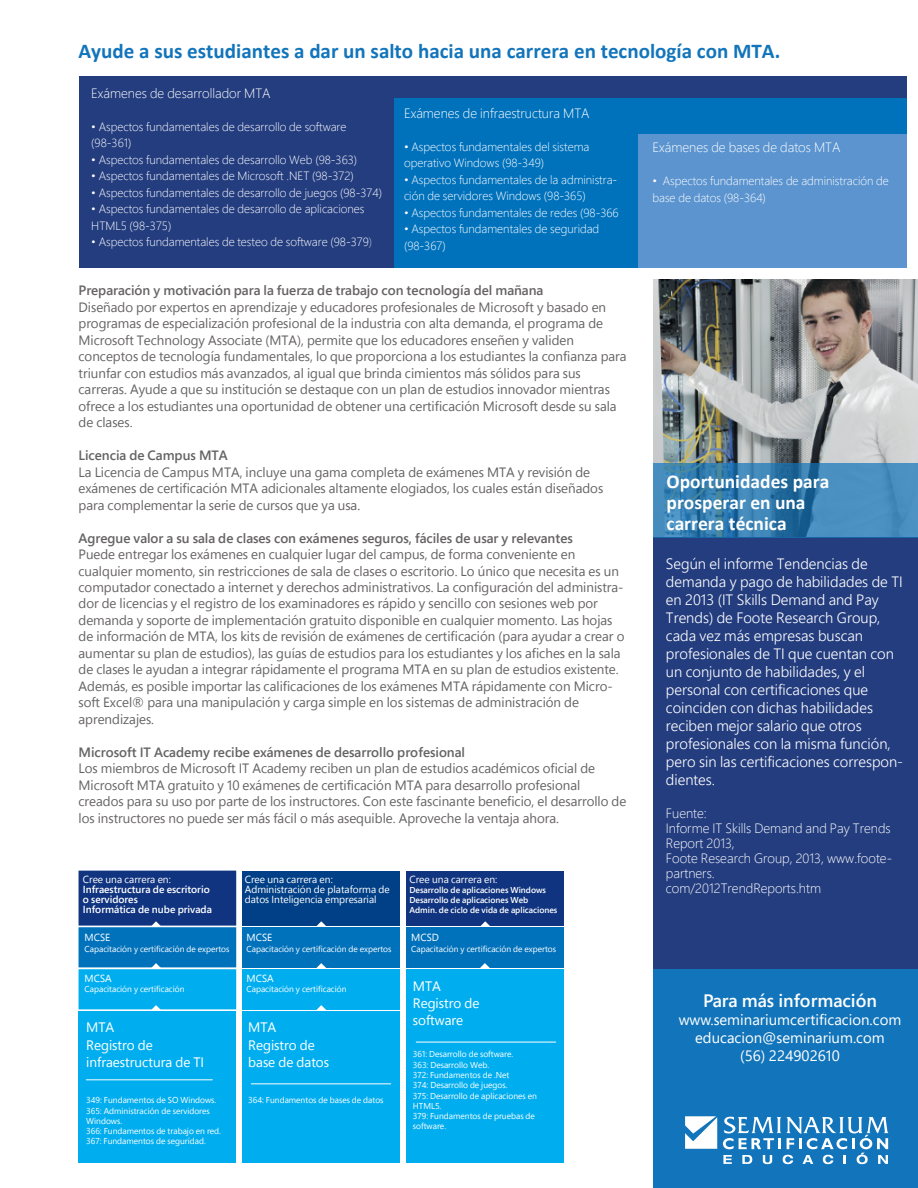
<style>
.page{position:relative;width:918px;height:1188px;background:#fff}
.page>*{position:absolute;margin:0;border:0;box-sizing:border-box;transform-origin:0 0}
.t1{font:700 21px "Calibri";color:#1275bb}
.t2{font:700 19.5px/21px "Calibri";color:#fff}
.t3{font:600 18px "Segoe Pro";color:#fff}
.t4{font:300 15px/18px "Segoe Pro Display";color:#fff}
.t5{font:15px/18px "Segoe Pro";color:#fff;text-align:center}
.t6{font:13.65px/17.1px "Segoe Pro Display";color:#fff}
.t7{font:13.5px/16.5px "Segoe Pro Display";color:rgb(35 31 32/.7)}
.t8{font:600 13.5px "Segoe Pro Display";color:rgb(35 31 32/.7)}
.t9{font:300 13.5px/15px "Segoe Pro Display";color:#fff}
.t10{font:300 12px/16.5px "Segoe Pro Display";color:#fff}
.t11{font:10.35px/10.4px "Segoe Pro Display";color:#fff}
.t12{font:600 10.35px/10.4px "Segoe Pro Display";color:#fff}
.t13{font:8.55px/10.4px "Segoe Pro Display";color:#fff}
.t14{font:600 8.55px/10.4px "Segoe Pro Display";color:#fff}
.s1{color:rgb(255 255 255/.7)}
</style>
<div class="page">
<div style="left:653px;top:969px;width:265px;height:219px;background:#1275bb"></div>
<svg style="left:723px;top:1117px;width:166px;height:47px"></svg>
<svg style="left:685px;top:1116px;width:32px;height:33px"></svg>
<div style="left:79px;top:76px;width:828px;height:192px;background:#243d7f"></div>
<div style="left:394px;top:98px;width:513px;height:170px;background:#0072bc"></div>
<div style="left:638px;top:134px;width:269px;height:134px;background:#5b94cf"></div>
<div style="left:406px;top:871px;width:158px;height:55px;background:#10347f"></div>
<svg style="left:480px;top:921px;width:10px;height:5px"></svg>
<div style="left:79px;top:1011px;width:157px;height:151px;background:#00aeef"></div>
<div style="left:242px;top:1011px;width:158px;height:151px;background:#00aeef"></div>
<div style="left:406px;top:969px;width:157px;height:193px;background:#00aeef"></div>
<hr style="left:86px;top:1080px;width:126px;height:1px;background:#fff">
<hr style="left:251px;top:1084px;width:140px;height:1px;background:#fff">
<hr style="left:416px;top:1042px;width:140px;height:1px;background:#fff">
<div style="left:242px;top:969px;width:158px;height:40px;background:#00aeef"></div>
<svg style="left:316px;top:1005px;width:11px;height:5px"></svg>
<div style="left:406px;top:927px;width:157px;height:40px;background:#0072bc"></div>
<svg style="left:480px;top:963px;width:10px;height:5px"></svg>
<div style="left:242px;top:927px;width:158px;height:40px;background:#0072bc"></div>
<svg style="left:316px;top:963px;width:11px;height:5px"></svg>
<div style="left:242px;top:871px;width:158px;height:55px;background:#014086"></div>
<svg style="left:79px;top:871px;width:157px;height:139px;background:#0e6fb4"></svg>
<svg style="left:316px;top:921px;width:10px;height:5px"></svg>
<img style="left:653px;top:280px;width:265px;height:183px">
<div style="left:653px;top:537px;width:265px;height:432px;background:#243d7f"></div>
<svg style="left:653px;top:463px;width:265px;height:74px;background:#3c82b3"></svg>
<h1 class="t1" style="left:79px;top:37px;width:703px">Ayude a sus estudiantes a dar un salto hacia una carrera en tecnología con MTA.</h1>
<p class="t9" style="left:91px;top:85px;width:181px">Exámenes de desarrollador MTA</p>
<p class="t10" style="left:91px;top:118px;width:257px">• Aspectos fundamentales de desarrollo de software (98-361)</p>
<p class="t10" style="left:91px;top:151px;width:268px">• Aspectos fundamentales de desarrollo Web (98-363)</p>
<p class="t10" style="left:91px;top:167px;width:264px">• Aspectos fundamentales de Microsoft .NET (98-372)</p>
<p class="t10" style="left:91px;top:184px;width:292px">• Aspectos fundamentales de desarrollo de juegos (98-374)</p>
<p class="t10" style="left:91px;top:200px;width:275px">• Aspectos fundamentales de desarrollo de aplicaciones<br>HTML5 (98-375)</p>
<p class="t10" style="left:91px;top:233px;width:283px">• Aspectos fundamentales de testeo de software (98-379<span class="s1">)</span></p>
<p class="t9" style="left:404px;top:105px;width:187px">Exámenes de infraestructura MTA</p>
<p class="t10" style="left:404px;top:138px;width:187px">• Aspectos fundamentales del sistema operativo Windows (98-349)</p>
<p class="t10" style="left:404px;top:171px;width:215px">• Aspectos fundamentales de la administra&shy;ción de servidores Windows (98-365)</p>
<p class="t10" style="left:404px;top:204px;width:216px">• Aspectos fundamentales de redes (98-366</p>
<p class="t10" style="left:404px;top:221px;width:197px">• Aspectos fundamentales de seguridad (98-367)</p>
<p class="t8" style="left:79px;top:281px;width:466px">Preparación y motivación para la fuerza de trabajo con tecnología del mañana</p>
<p class="t7" style="left:79px;top:298px;width:550px">Diseñado por expertos en aprendizaje y educadores profesionales de Microsoft y basado en programas de especialización profesional de la industria con alta demanda, el programa de Microsoft Technology Associate (MTA), permite que los educadores enseñen y validen conceptos de tecnología fundamentales, lo que proporciona a los estudiantes la confianza para triunfar con estudios más avanzados, al igual que brinda cimientos más sólidos para sus carreras. Ayude a que su institución se destaque con un plan de estudios innovador mientras ofrece a los estudiantes una oportunidad de obtener una certificación Microsoft desde su sala de clases.</p>
<p class="t8" style="left:79px;top:446px;width:151px">Licencia de Campus MTA</p>
<p class="t7" style="left:79px;top:463px;width:526px">La Licencia de Campus MTA, incluye una gama completa de exámenes MTA y revisión de exámenes de certificación MTA adicionales altamente elogiados, los cuales están diseñados para complementar la serie de cursos que ya usa.</p>
<p class="t8" style="left:79px;top:528px;width:496px">Agregue valor a su sala de clases con exámenes seguros, fáciles de usar y relevantes</p>
<p class="t7" style="left:79px;top:546px;width:547px">Puede entregar los exámenes en cualquier lugar del campus, de forma conveniente en cualquier momento, sin restricciones de sala de clases o escritorio. Lo único que necesita es un computador conectado a internet y derechos administrativos. La configuración del administra&shy;dor de licencias y el registro de los examinadores es rápido y sencillo con sesiones web por demanda y soporte de implementación gratuito disponible en cualquier momento. Las hojas de información de MTA, los kits de revisión de exámenes de certificación (para ayudar a crear o aumentar su plan de estudios), las guías de estudios para los estudiantes y los afiches en la sala de clases le ayudan a integrar rápidamente el programa MTA en su plan de estudios existente.<br>Además, es posible importar las calificaciones de los exámenes MTA rápidamente con Micro&shy;soft Excel® para una manipulación y carga simple en los sistemas de administración de aprendizajes.</p>
<p class="t8" style="left:79px;top:743px;width:388px">Microsoft IT Academy recibe exámenes de desarrollo profesional</p>
<p class="t7" style="left:79px;top:760px;width:549px">Los miembros de Microsoft IT Academy reciben un plan de estudios académicos oficial de Microsoft MTA gratuito y 10 exámenes de certificación MTA para desarrollo profesional creados para su uso por parte de los instructores. Con este fascinante beneficio, el desarrollo de los instructores no puede ser más fácil o más asequible. Aproveche la ventaja ahora.</p>
<p class="t11" style="left:83px;top:873px;width:90px">Cree una carrera en:</p>
<p class="t12" style="left:83px;top:884px;width:131px">Infraestructura de escritorio o servidores<br>Informática de nube privada</p>
<p class="t11" style="left:85px;top:932px;width:27px">MCSE</p>
<p class="t13" style="left:85px;top:943px;width:146px">Capacitación y certificación de expertos</p>
<p class="t11" style="left:85px;top:973px;width:29px">MCSA</p>
<p class="t13" style="left:85px;top:984px;width:102px">Capacitación y certificación</p>
<p class="t6" style="left:86px;top:1019px;width:119px">MTA<br>Registro de infraestructura de TI</p>
<p class="t13" style="left:86px;top:1095px;width:136px">349: Fundamentos de SO Windows.<br>365: Administración de servidores<br>Windows.<br>366: Fundamentos de trabajo en red.<br>367: Fundamentos de seguridad.</p>
<p class="t11" style="left:245px;top:873px;width:146px">Cree una carrera en:<br>Administración de plataforma de datos Inteligencia empresarial</p>
<p class="t11" style="left:247px;top:932px;width:27px">MCSE</p>
<p class="t13" style="left:247px;top:943px;width:146px">Capacitación y certificación de expertos</p>
<p class="t11" style="left:247px;top:973px;width:29px">MCSA</p>
<p class="t13" style="left:247px;top:984px;width:102px">Capacitación y certificación</p>
<p class="t6" style="left:248px;top:1019px;width:82px">MTA<br>Registro de base de datos</p>
<p class="t13" style="left:248px;top:1095px;width:137px">364: Fundamentos de bases de datos</p>
<p class="t11" style="left:409px;top:873px;width:90px">Cree una carrera en:</p>
<p class="t14" style="left:409px;top:884px;width:149px">Desarrollo de aplicaciones Windows<br>Desarrollo de aplicaciones Web<br>Admin. de ciclo de vida de aplicaciones</p>
<p class="t11" style="left:411px;top:932px;width:29px">MCSD</p>
<p class="t13" style="left:411px;top:943px;width:146px">Capacitación y certificación de expertos</p>
<p class="t6" style="left:413px;top:977px;width:68px">MTA<br>Registro de software</p>
<p class="t13" style="left:413px;top:1049px;width:126px">361: Desarrollo de software.<br>363: Desarrollo Web.<br>372: Fundamentos de .Net<br>374: Desarrollo de juegos.<br>375: Desarrollo de aplicaciones en<br>HTML5.<br>379: Fundamentos de pruebas de software.</p>
<p class="t9" style="left:652px;top:140px;width:190px">Exámenes de bases de datos MTA</p>
<p class="t10" style="left:652px;top:173px;width:238px">• Aspectos fundamentales de administración de base de datos (98-364)</p>
<h2 class="t2" style="left:667px;top:471px;width:164px">Oportunidades para prosperar en una carrera técnica</h2>
<p class="t4" style="left:666px;top:555px;width:239px">Según el informe Tendencias de demanda y pago de habilidades de TI en 2013 (IT Skills Demand and Pay<br>Trends) de Foote Research Group, cada vez más empresas buscan profesionales de TI que cuentan con un conjunto de habilidades, y el personal con certificaciones que coinciden con dichas habilidades reciben mejor salario que otros profesionales con la misma función, pero sin las certificaciones correspon&shy;dientes.</p>
<p class="t9" style="left:666px;top:806px;width:228px">Fuente:<br>Informe IT Skills Demand and Pay Trends<br>Report 2013,<br>Foote Research Group, 2013, www.foote&shy;partners.<br>com/2012TrendReports.htm</p>
<h3 class="t3" style="left:703px;top:989px;width:175px">Para más información</h3>
<p class="t5" style="left:679px;top:1011px;width:224px">www.seminariumcertificacion.com educacion@seminarium.com<br>(56) 224902610</p>
</div>
